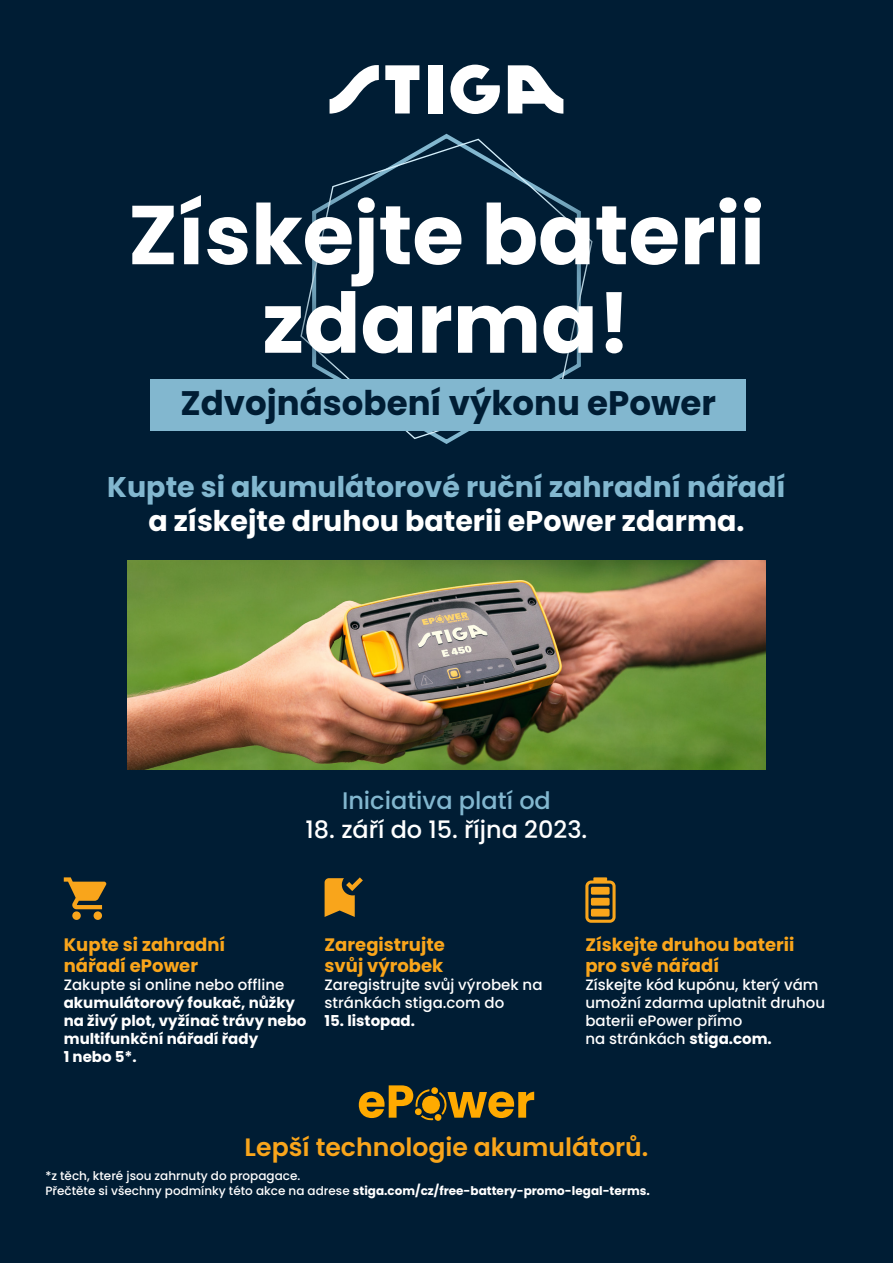
<style>
.page{position:relative;width:893px;height:1263px;background:#001d34}
.page>*{position:absolute;margin:0;border:0;box-sizing:border-box;transform-origin:0 0}
.t1{font:700 83.4px/88.5px "Poppins";color:#fff;text-align:center}
.t2{font:700 34.05px "Poppins";color:#001d34}
.t3{font:700 28.5px "Poppins";color:#82b7cf}
.t4{font:700 28.5px "Poppins";color:#fff}
.t5{font:600 25.2px "Poppins";color:#f9a51b}
.t6{font:500 24px "Poppins";color:#fff}
.t7{font:500 24px "Poppins";color:#82b7cf}
.t8{font:700 18px/21.6px "Poppins";color:#f9a51b}
.t9{font:500 15px/18px "Poppins";color:#fff}
.t10{font:700 15px/18px "Poppins";color:#fff}
.t11{font:700 12px "Poppins";color:#fff}
.t12{font:500 12px "Poppins";color:#fff}
.s1{font-weight:500}
.s2{font-weight:700}
</style>
<div class="page">
<div style="left:428px;top:65px;width:14px;height:48px;background:#fff"></div>
<svg style="left:450px;top:65px;width:50px;height:49px"></svg>
<svg style="left:330px;top:65px;width:49px;height:49px"></svg>
<svg style="left:385px;top:65px;width:34px;height:48px"></svg>
<svg style="left:508px;top:65px;width:55px;height:49px"></svg>
<svg style="left:359px;top:1085px;width:175px;height:36px"></svg>
<img style="left:128px;top:561px;width:637px;height:209px">
<svg style="left:64px;top:877px;width:42px;height:43px"></svg>
<svg style="left:325px;top:877px;width:38px;height:40px"></svg>
<svg style="left:593px;top:877px;width:14px;height:4px"></svg>
<svg style="left:585px;top:880px;width:31px;height:43px"></svg>
<div style="left:591px;top:909px;width:19px;height:7px;background:#f9a51b"></div>
<div style="left:591px;top:898px;width:19px;height:7px;background:#f9a51b"></div>
<div style="left:591px;top:887px;width:19px;height:8px;background:#f9a51b"></div>
<svg style="left:401px;top:138px;width:101px;height:302px"></svg>
<div style="left:95px;top:160px;width:703px;height:231px;background:#001d34"></div>
<div style="left:151px;top:380px;width:595px;height:51px;background:#82b7cf"></div>
<p class="t1" style="left:128px;top:191px;width:638px">Získejte baterii zdarma!</p>
<p class="t2" style="left:181px;top:384px;width:537px">Zdvojnásobení výkonu ePower</p>
<p class="t3" style="left:107px;top:470px;width:680px">Kupte si akumulátorové ruční zahradní nářadí</p>
<p class="t4" style="left:148px;top:504px;width:598px">a získejte druhou baterii ePower zdarma.</p>
<p class="t7" style="left:342px;top:787px;width:210px">Iniciativa platí od</p>
<p class="t6" style="left:306px;top:816px;width:283px">18. září do 15. října 2023.</p>
<p class="t8" style="left:64px;top:934px;width:163px">Kupte si zahradní</p>
<p class="t8" style="left:64px;top:955px;width:136px">nářadí ePower</p>
<p class="t10" style="left:64px;top:976px;width:244px"><span class="s1">Zakupte si online nebo offline </span>akumulátorový foukač, nůžky na živý plot, vyžínač trávy nebo multifunkční nářadí řady</p>
<p class="t10" style="left:64px;top:1048px;width:75px">1 nebo 5*.</p>
<p class="t8" style="left:325px;top:934px;width:122px">Zaregistrujte</p>
<p class="t8" style="left:325px;top:955px;width:120px">svůj výrobek</p>
<p class="t9" style="left:325px;top:976px;width:219px">Zaregistrujte svůj výrobek na stránkách stiga.com do</p>
<p class="t10" style="left:325px;top:1012px;width:92px">15. listopad.</p>
<p class="t8" style="left:585px;top:934px;width:211px">Získejte druhou baterii pro své nářadí</p>
<p class="t9" style="left:585px;top:976px;width:241px">Získejte kód kupónu, který vám umožní zdarma uplatnit druhou baterii ePower přímo</p>
<p class="t9" style="left:585px;top:1030px;width:188px">na stránkách <span class="s2">stiga.com.</span></p>
<p class="t5" style="left:245px;top:1133px;width:405px">Lepší technologie akumulátorů.</p>
<p class="t12" style="left:45px;top:1169px;width:256px">*z těch, které jsou zahrnuty do propagace.</p>
<p class="t11" style="left:45px;top:1183px;width:606px"><span class="s1">Přečtěte si všechny podmínky této akce na adrese</span> stiga.com/cz/free-battery-promo-legal-terms.</p>
</div>
